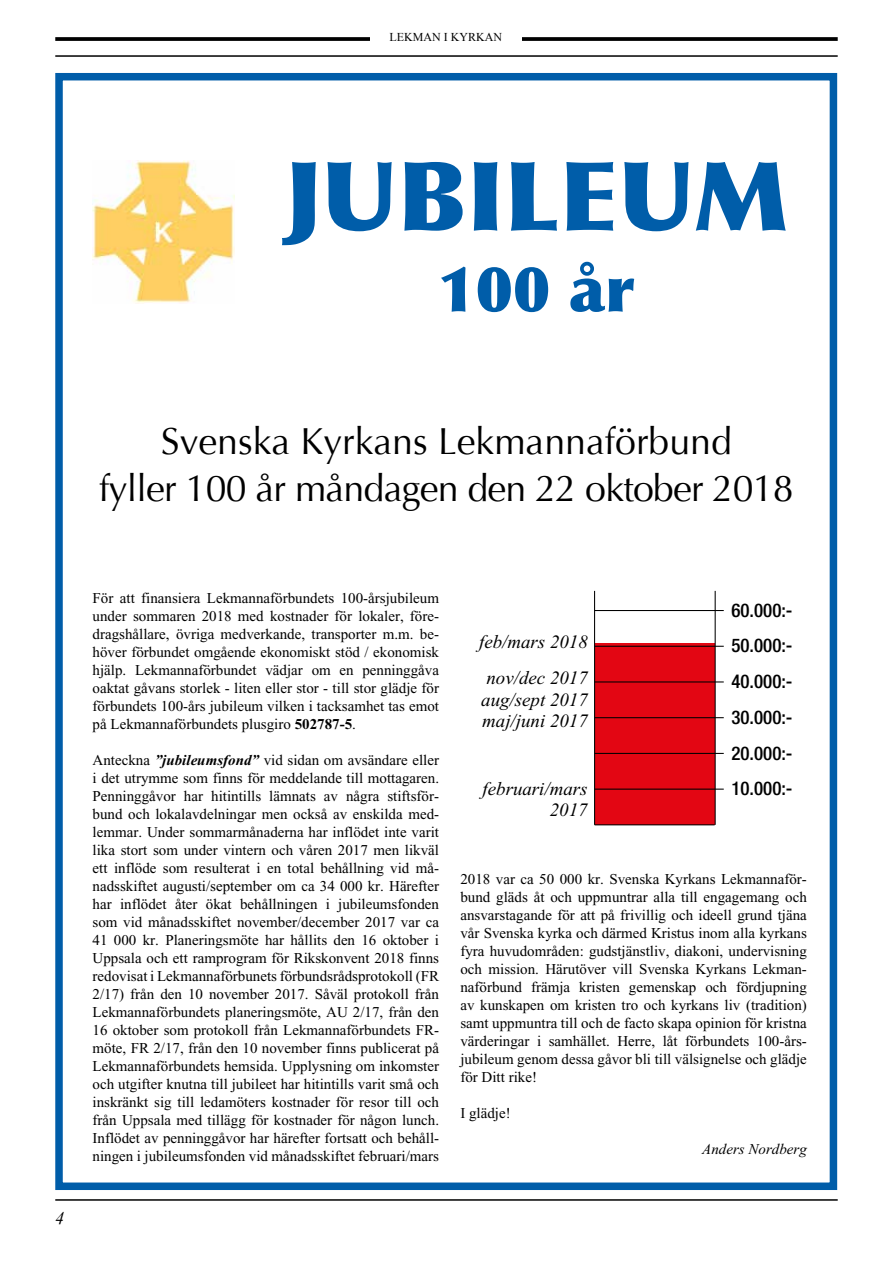
<style>
.page{position:relative;width:893px;height:1263px;background:#fff}
.page>*{position:absolute;margin:0;border:0;box-sizing:border-box;transform-origin:0 0}
.t1{font:900 96px "Optima";color:#005da9}
.t2{font:900 63px "Optima";color:#005da9}
.t3{font:37.5px/46.8px "Optima";letter-spacing:-.02em;color:#000;text-align:center}
.t4{font:italic 18.9px/21px "Times New Roman";color:#000;text-align:right}
.t5{font:500 condensed 18.9px "Helvetica Neue";color:#000}
.t6{font:italic 18px "Times New Roman";color:#000}
.t7{font:15px/18px "Times New Roman";color:#000;text-align:justify}
.t8{font:italic 15px "Times New Roman";color:#000}
.t9{font:12px "Times New Roman";color:#000}
.s1{font-weight:700}
.s2{font-weight:700;font-style:italic}
</style>
<div class="page">
<hr style="left:55px;top:1199px;width:783px;height:2px;background:#000">
<hr style="left:55px;top:55px;width:783px;height:2px;background:#000">
<svg style="left:55px;top:37px;width:783px;height:4px;background:#0f0f0f"></svg>
<div style="left:370px;top:34px;width:151px;height:10px;background:#fff"></div>
<div style="left:55px;top:73px;width:782px;height:1117px;border:8px solid #005da9"></div>
<img style="left:93px;top:161px;width:142px;height:142px">
<div style="left:595px;top:643px;width:120px;height:182px;background:#e30613"></div>
<hr style="left:715px;top:591px;width:1px;height:234px;background:#000">
<hr style="left:594px;top:591px;width:1px;height:234px;background:#000">
<hr style="left:595px;top:824px;width:120px;height:1px;background:#000">
<hr style="left:595px;top:789px;width:129px;height:1px;background:#000">
<hr style="left:595px;top:753px;width:129px;height:1px;background:#000">
<hr style="left:595px;top:717px;width:129px;height:1px;background:#000">
<hr style="left:595px;top:681px;width:129px;height:1px;background:#000">
<hr style="left:595px;top:646px;width:129px;height:1px;background:#000">
<hr style="left:595px;top:610px;width:129px;height:1px;background:#000">
<p class="t9" style="left:390px;top:29px;width:114px">LEKMAN I KYRKAN</p>
<h1 class="t1" style="left:284px;top:138px;width:506px">JUBILEUM</h1>
<h2 class="t2" style="left:438px;top:251px;width:198px">100 år</h2>
<h3 class="t3" style="left:99px;top:418px;width:696px">Svenska Kyrkans Lekmannaförbund<br>fyller 100 år måndagen den 22 oktober 2018</h3>
<p class="t6" style="left:55px;top:1206px;width:10px">4</p>
<p class="t7" style="left:93px;top:589px;width:348px">För att finansiera Lekmannaförbundets 100-årsjubileum under sommaren 2018 med kostnader för lokaler, före&shy;dragshållare, övriga medverkande, transporter m.m. be&shy;höver förbundet omgående ekonomiskt stöd / ekonomisk hjälp. Lekmannaförbundet vädjar om en penninggåva oaktat gåvans storlek - liten eller stor - till stor glädje för förbundets 100-års jubileum vilken i tacksamhet tas emot på Lekmannaförbundets plusgiro <span class="s1">502787-5</span>.</p>
<p class="t7" style="left:93px;top:751px;width:348px">Anteckna <span class="s2">”jubileumsfond”</span> vid sidan om avsändare eller i det utrymme som finns för meddelande till mottagaren.<br>Penninggåvor har hitintills lämnats av några stiftsför&shy;bund och lokalavdelningar men också av enskilda med&shy;lemmar. Under sommarmånaderna har inflödet inte varit lika stort som under vintern och våren 2017 men likväl ett inflöde som resulterat i en total behållning vid må&shy;nadsskiftet augusti/september om ca 34 000 kr. Härefter har inflödet åter ökat behållningen i jubileumsfonden som vid månadsskiftet november/december 2017 var ca 41 000 kr. Planeringsmöte har hållits den 16 oktober i Uppsala och ett ramprogram för Rikskonvent 2018 finns redovisat i Lekmannaförbunets förbundsrådsprotokoll (FR 2/17) från den 10 november 2017. Såväl protokoll från Lekmannaförbundets planeringsmöte, AU 2/17, från den 16 oktober som protokoll från Lekmannaförbundets FR&shy;möte, FR 2/17, från den 10 november finns publicerat på Lekmannaförbundets hemsida. Upplysning om inkomster och utgifter knutna till jubileet har hitintills varit små och inskränkt sig till ledamöters kostnader för resor till och från Uppsala med tillägg för kostnader för någon lunch.<br>Inflödet av penninggåvor har härefter fortsatt och behåll&shy;ningen i jubileumsfonden vid månadsskiftet februari/mars</p>
<p class="t5" style="left:731px;top:599px;width:63px">60.000:-</p>
<p class="t4" style="left:479px;top:631px;width:110px">feb/mars 2018</p>
<p class="t5" style="left:731px;top:634px;width:63px">50.000:-</p>
<p class="t4" style="left:486px;top:667px;width:103px">nov/dec 2017</p>
<p class="t5" style="left:731px;top:670px;width:63px">40.000:-</p>
<p class="t4" style="left:481px;top:689px;width:108px">aug/sept 2017</p>
<p class="t4" style="left:482px;top:710px;width:107px">maj/juni 2017</p>
<p class="t5" style="left:731px;top:706px;width:63px">30.000:-</p>
<p class="t5" style="left:731px;top:742px;width:63px">20.000:-</p>
<p class="t4" style="left:483px;top:778px;width:107px">februari/mars<br>2017</p>
<p class="t5" style="left:731px;top:777px;width:63px">10.000:-</p>
<p class="t7" style="left:460px;top:870px;width:348px">2018 var ca 50 000 kr. Svenska Kyrkans Lekmannaför&shy;bund gläds åt och uppmuntrar alla till engagemang och ansvarstagande för att på frivillig och ideell grund tjäna vår Svenska kyrka och därmed Kristus inom alla kyrkans fyra huvudområden: gudstjänstliv, diakoni, undervisning och mission. Härutöver vill Svenska Kyrkans Lekman&shy;naförbund främja kristen gemenskap och fördjupning av kunskapen om kristen tro och kyrkans liv (tradition) samt uppmuntra till och de facto skapa opinion för kristna värderingar i samhället. Herre, låt förbundets 100-års&shy;jubileum genom dessa gåvor bli till välsignelse och glädje för Ditt rike!</p>
<p class="t7" style="left:460px;top:1104px;width:52px">I glädje!</p>
<p class="t8" style="left:702px;top:1141px;width:106px">Anders Nordberg</p>
</div>
